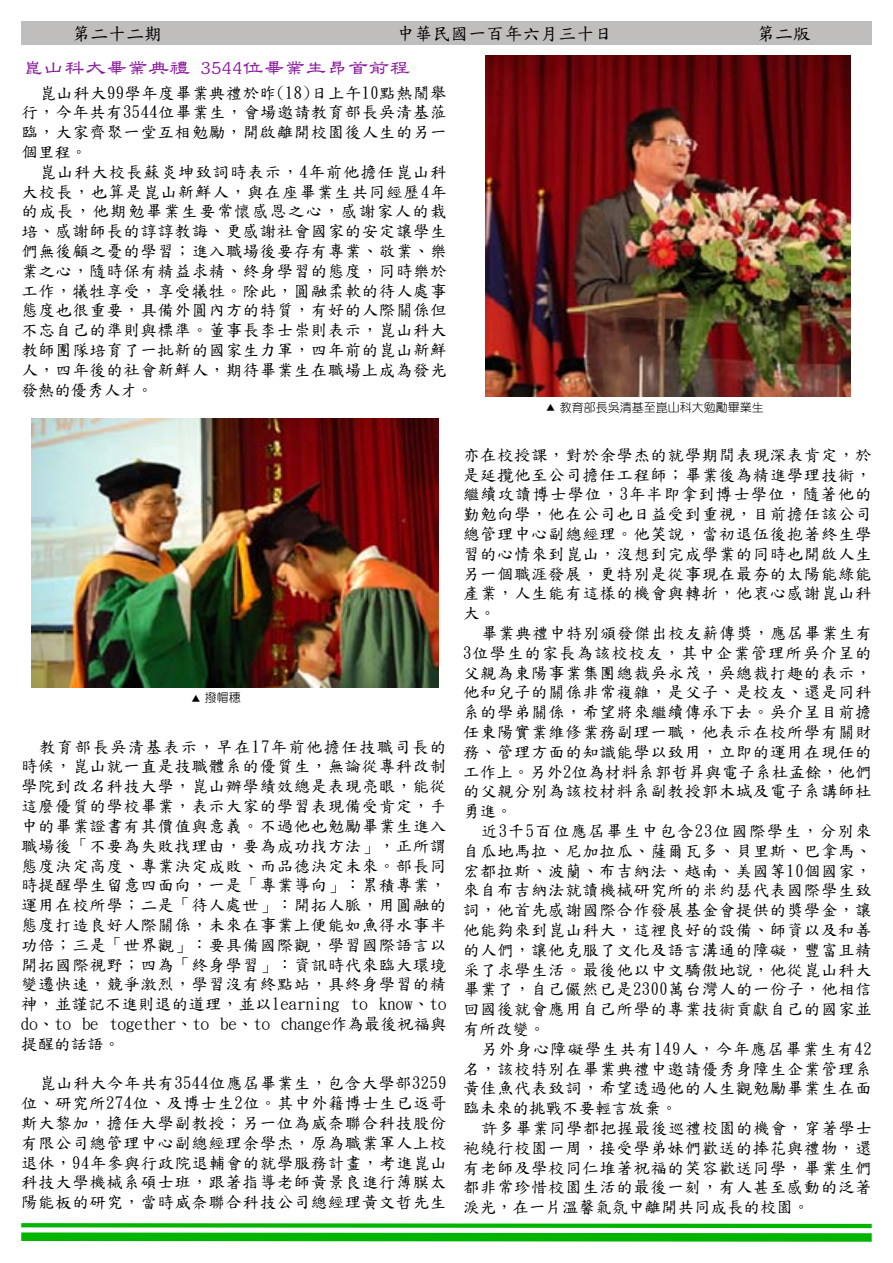
<style>
.page{position:relative;width:893px;height:1263px;background:#fff}
.page>*{position:absolute;margin:0;border:0;box-sizing:border-box;transform-origin:0 0}
.t1{font:21px "DF Kuo Tai Bei W4 WIN BF";color:#89169c}
.t2{font:18px "DF Kai Shu SB Estd BF";color:#000}
.t3{font:16.5px/19.8px "DF Kai Shu SB Estd BF";letter-spacing:.03em;color:#000}
.t4{font:12px "DF Yuan W3 WINP BF";color:#000}
.s1{font-family:"DF Yuan W3 WIN BF";font-size:9px}
</style>
<div class="page">
<div style="left:21px;top:21px;width:851px;height:24px;background:#bfbebd"></div>
<svg style="left:21px;top:1223px;width:851px;height:19px"></svg>
<img style="left:485px;top:56px;width:365px;height:341px">
<img style="left:32px;top:418px;width:406px;height:270px">
<p class="t2" style="left:72px;top:24px;width:91px">第二十二期</p>
<p class="t2" style="left:396px;top:24px;width:217px">中華民國一百年六月三十日</p>
<p class="t2" style="left:757px;top:24px;width:65px">第二版</p>
<p class="t1" style="left:22px;top:57px;width:390px">崑山科大畢業典禮 3544位畢業生昂首前程</p>
<p class="t3" style="left:21px;top:83px;width:427px;text-align:justify;text-indent:18px">崑山科大99學年度畢業典禮於昨(18)日上午10點熱鬧舉行，今年共有3544位畢業生，會場邀請教育部長吳清基蒞臨，大家齊聚一堂互相勉勵，開啟離開校園後人生的另一個里程。</p>
<p class="t3" style="left:21px;top:162px;width:435px;text-indent:18px">崑山科大校長蘇炎坤致詞時表示，4年前他擔任崑山科大校長，也算是崑山新鮮人，與在座畢業生共同經歷4年的成長，他期勉畢業生要常懷感恩之心，感謝家人的栽培、感謝師長的諄諄教誨、更感謝社會國家的安定讓學生們無後顧之憂的學習；進入職場後要存有專業、敬業、樂業之心，隨時保有精益求精、終身學習的態度，同時樂於工作，犧牲享受，享受犧牲。除此，圓融柔軟的待人處事態度也很重要，具備外圓內方的特質，有好的人際關係但不忘自己的準則與標準。董事長李士崇則表示，崑山科大教師團隊培育了一批新的國家生力軍，四年前的崑山新鮮人，四年後的社會新鮮人，期待畢業生在職場上成為發光發熱的優秀人才。</p>
<p class="t4" style="left:546px;top:401px;width:219px"><span class="s1">▲</span> 教育部長吳清基至崑山科大勉勵畢業生</p>
<p class="t3" style="left:463px;top:445px;width:419px">亦在校授課，對於余學杰的就學期間表現深表肯定，於是延攬他至公司擔任工程師；畢業後為精進學理技術，繼續攻讀博士學位，3年半即拿到博士學位，隨著他的勤勉向學，他在公司也日益受到重視，目前擔任該公司總管理中心副總經理。他笑說，當初退伍後抱著終生學習的心情來到崑山，沒想到完成學業的同時也開啟人生另一個職涯發展，更特別是從事現在最夯的太陽能綠能產業，人生能有這樣的機會與轉折，他衷心感謝崑山科大。</p>
<p class="t3" style="left:463px;top:623px;width:419px;text-indent:18px">畢業典禮中特別頒發傑出校友薪傳獎，應屆畢業生有<br>3位學生的家長為該校校友，其中企業管理所吳介呈的父親為東陽事業集團總裁吳永茂，吳總裁打趣的表示，他和兒子的關係非常複雜，是父子、是校友、還是同科系的學弟關係，希望將來繼續傳承下去。吳介呈目前擔任東陽實業維修業務副理一職，他表示在校所學有關財務、管理方面的知識能學以致用，立即的運用在現任的工作上。另外2位為材料系郭哲昇與電子系杜孟餘，他們的父親分別為該校材料系副教授郭木城及電子系講師杜勇進。</p>
<p class="t3" style="left:463px;top:821px;width:419px;text-indent:18px">近3千5百位應屆畢生中包含23位國際學生，分別來自瓜地馬拉、尼加拉瓜、薩爾瓦多、貝里斯、巴拿馬、宏都拉斯、波蘭、布吉納法、越南、美國等10個國家，來自布吉納法就讀機械研究所的米約瑟代表國際學生致詞，他首先感謝國際合作發展基金會提供的獎學金，讓他能夠來到崑山科大，這裡良好的設備、師資以及和善的人們，讓他克服了文化及語言溝通的障礙，豐富且精采了求學生活。最後他以中文驕傲地說，他從崑山科大畢業了，自己儼然已是2300萬台灣人的一份子，他相信回國後就會應用自己所學的專業技術貢獻自己的國家並有所改變。</p>
<p class="t3" style="left:463px;top:1039px;width:410px;text-align:justify;text-indent:18px">另外身心障礙學生共有149人，今年應屆畢業生有42名，該校特別在畢業典禮中邀請優秀身障生企業管理系黃佳魚代表致詞，希望透過他的人生觀勉勵畢業生在面臨未來的挑戰不要輕言放棄。</p>
<p class="t3" style="left:463px;top:1118px;width:410px;text-align:justify;text-indent:18px">許多畢業同學都把握最後巡禮校園的機會，穿著學士袍繞行校園一周，接受學弟妹們歡送的捧花與禮物，還有老師及學校同仁堆著祝福的笑容歡送同學，畢業生們都非常珍惜校園生活的最後一刻，有人甚至感動的泛著淚光，在一片溫馨氣氛中離開共同成長的校園。</p>
<p class="t4" style="left:191px;top:692px;width:51px"><span class="s1">▲</span> 撥帽穗</p>
<p class="t3" style="left:21px;top:737px;width:435px;text-indent:18px">教育部長吳清基表示，早在17年前他擔任技職司長的時候，崑山就一直是技職體系的優質生，無論從專科改制學院到改名科技大學，崑山辦學績效總是表現亮眼，能從這麼優質的學校畢業，表示大家的學習表現備受肯定，手中的畢業證書有其價值與意義。不過他也勉勵畢業生進入職場後「不要為失敗找理由，要為成功找方法」，正所謂態度決定高度、專業決定成敗、而品德決定未來。部長同時提醒學生留意四面向，一是「專業導向」：累積專業，運用在校所學；二是「待人處世」：開拓人脈，用圓融的態度打造良好人際關係，未來在事業上便能如魚得水事半功倍；三是「世界觀」：要具備國際觀，學習國際語言以開拓國際視野；四為「終身學習」：資訊時代來臨大環境變遷快速，競爭激烈，學習沒有終點站，具終身學習的精神，並謹記不進則退的道理，並以learning to know、to do、to be together、to be、to change作為最後祝福與提醒的話語。</p>
<p class="t3" style="left:21px;top:1073px;width:427px;text-align:justify;text-indent:18px">崑山科大今年共有3544位應屆畢業生，包含大學部3259位、研究所274位、及博士生2位。其中外籍博士生已返哥斯大黎加，擔任大學副教授；另一位為威奈聯合科技股份有限公司總管理中心副總經理余學杰，原為職業軍人上校退休，94年參與行政院退輔會的就學服務計畫，考進崑山科技大學機械系碩士班，跟著指導老師黃景良進行薄膜太陽能板的研究，當時威奈聯合科技公司總經理黃文哲先生</p>
</div>
